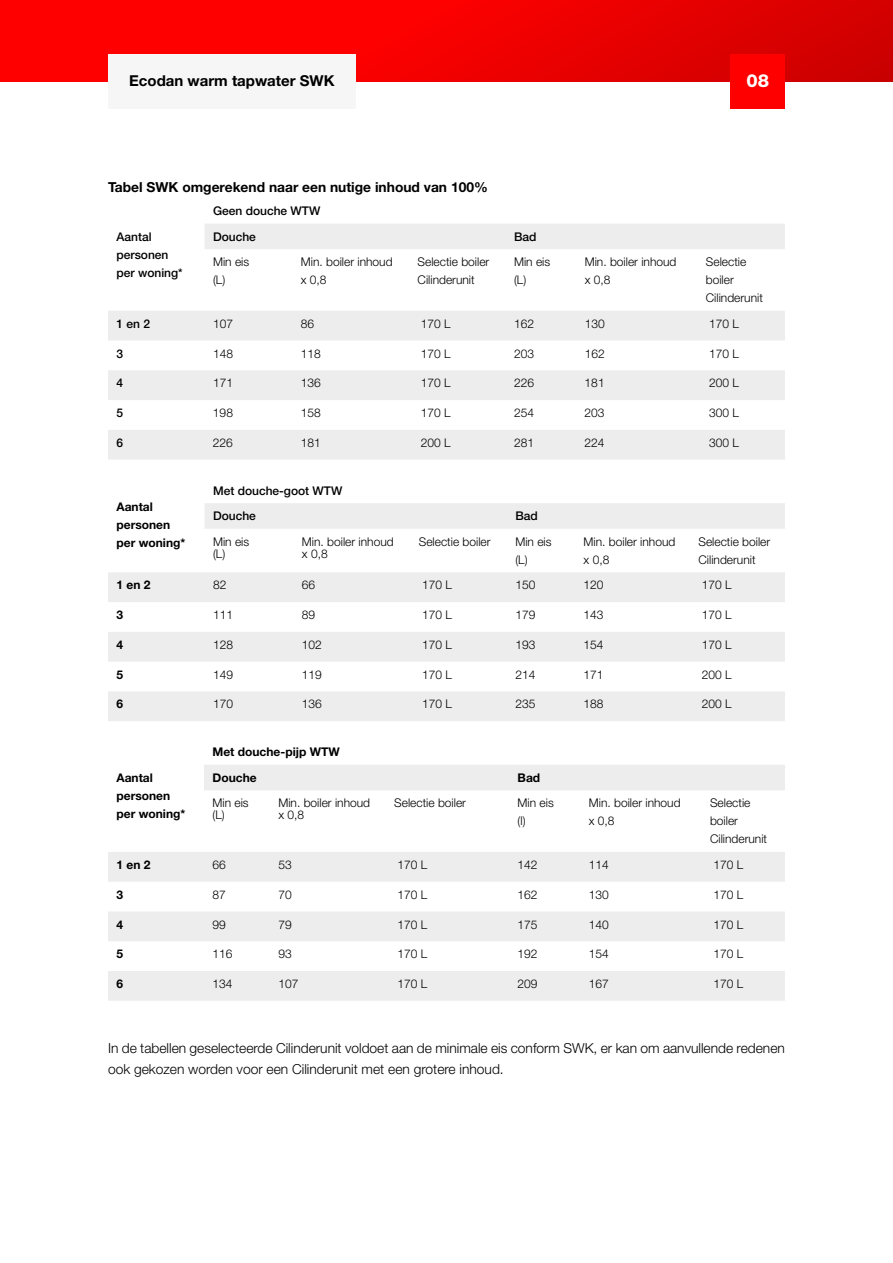
<style>
.page{position:relative;width:893px;height:1263px;background:#fff}
.page>*{position:absolute;margin:0;border:0;box-sizing:border-box;transform-origin:0 0}
.t1{font:800 18px "Helvetica Neue LT Std";color:#fff}
.t2{font:700 15px "Helvetica Neue LT Std";color:#000}
.t3{font:300 13.8px/21px "Helvetica Neue LT Std";color:#000}
.t4{font:700 13.8px "Helvetica Neue LT Std";color:#000}
.t5{font:300 12px/18px "Helvetica Neue LT Std";color:#000}
.t6{font:700 12px/18px "Helvetica Neue LT Std";color:#000}
.t7{font:500 12px/18px "Helvetica Neue LT Std";color:#000}
</style>
<div class="page">
<div style="left:0;top:0;width:893px;height:81px;background:linear-gradient(to right,#f00,#d70000)"></div>
<div style="left:731px;top:54px;width:54px;height:54px;background:#f00"></div>
<div style="left:108px;top:54px;width:248px;height:54px;background:#f6f6f6"></div>
<svg style="left:108px;top:224px;width:677px;height:236px"></svg>
<svg style="left:108px;top:503px;width:677px;height:218px;fill:#f1f1f1"></svg>
<svg style="left:108px;top:765px;width:677px;height:236px"></svg>
<p class="t2" style="left:129px;top:72px;width:207px">Ecodan warm tapwater SWK</p>
<h1 class="t1" style="left:747px;top:70px;width:24px">08</h1>
<p class="t4" style="left:108px;top:179px;width:381px">Tabel SWK omgerekend naar een nutige inhoud van 100%</p>
<p class="t7" style="left:117px;top:227px;width:68px">Aantal personen per woning*</p>
<p class="t7" style="left:213px;top:198px;width:109px;line-height:25.5px">Geen douche WTW<br>Douche</p>
<p class="t7" style="left:514px;top:227px;width:24px">Bad</p>
<p class="t5" style="left:213px;top:253px;width:38px">Min eis (L)</p>
<p class="t5" style="left:301px;top:253px;width:93px">Min. boiler inhoud x 0,8</p>
<p class="t5" style="left:418px;top:253px;width:73px">Selectie boiler<br>Cilinderunit</p>
<p class="t5" style="left:514px;top:253px;width:38px">Min eis (L)</p>
<p class="t5" style="left:585px;top:253px;width:93px">Min. boiler inhoud x 0,8</p>
<p class="t5" style="left:706px;top:253px;width:59px">Selectie boiler<br>Cilinderunit</p>
<p class="t7" style="left:116px;top:314px;width:35px">1 en 2</p>
<p class="t5" style="left:213px;top:314px;width:22px">107</p>
<p class="t5" style="left:301px;top:314px;width:15px">86</p>
<p class="t5" style="left:421px;top:314px;width:31px">170 L</p>
<p class="t5" style="left:514px;top:314px;width:22px">162</p>
<p class="t5" style="left:585px;top:314px;width:22px">130</p>
<p class="t5" style="left:709px;top:314px;width:31px">170 L</p>
<p class="t7" style="left:116px;top:344px;width:8px">3</p>
<p class="t5" style="left:213px;top:344px;width:22px">148</p>
<p class="t5" style="left:301px;top:344px;width:22px">118</p>
<p class="t5" style="left:421px;top:344px;width:31px">170 L</p>
<p class="t5" style="left:514px;top:344px;width:22px">203</p>
<p class="t5" style="left:585px;top:344px;width:22px">162</p>
<p class="t5" style="left:709px;top:344px;width:31px">170 L</p>
<p class="t7" style="left:116px;top:374px;width:8px">4</p>
<p class="t5" style="left:213px;top:374px;width:22px">171</p>
<p class="t5" style="left:301px;top:374px;width:22px">136</p>
<p class="t5" style="left:421px;top:374px;width:31px">170 L</p>
<p class="t5" style="left:514px;top:374px;width:22px">226</p>
<p class="t5" style="left:585px;top:374px;width:22px">181</p>
<p class="t5" style="left:709px;top:374px;width:31px">200 L</p>
<p class="t7" style="left:116px;top:404px;width:8px">5</p>
<p class="t5" style="left:213px;top:404px;width:22px">198</p>
<p class="t5" style="left:301px;top:404px;width:22px">158</p>
<p class="t5" style="left:421px;top:404px;width:31px">170 L</p>
<p class="t5" style="left:514px;top:404px;width:22px">254</p>
<p class="t5" style="left:585px;top:404px;width:22px">203</p>
<p class="t5" style="left:709px;top:404px;width:31px">300 L</p>
<p class="t7" style="left:116px;top:433px;width:8px">6</p>
<p class="t5" style="left:213px;top:433px;width:22px">226</p>
<p class="t5" style="left:301px;top:433px;width:22px">181</p>
<p class="t5" style="left:421px;top:433px;width:31px">200 L</p>
<p class="t5" style="left:514px;top:433px;width:22px">281</p>
<p class="t5" style="left:585px;top:433px;width:22px">224</p>
<p class="t5" style="left:709px;top:433px;width:31px">300 L</p>
<p class="t6" style="left:117px;top:498px;width:70px">Aantal personen per woning*</p>
<p class="t7" style="left:213px;top:477px;width:131px;line-height:25.5px">Met douche-goot WTW<br>Douche</p>
<p class="t7" style="left:515px;top:507px;width:24px">Bad</p>
<p class="t5" style="left:213px;top:535px;width:38px;line-height:12px">Min eis (L)</p>
<p class="t5" style="left:302px;top:535px;width:93px;line-height:12px">Min. boiler inhoud x 0,8</p>
<p class="t5" style="left:419px;top:532px;width:73px">Selectie boiler</p>
<p class="t5" style="left:515px;top:532px;width:38px">Min eis (L)</p>
<p class="t5" style="left:584px;top:532px;width:93px">Min. boiler inhoud x 0,8</p>
<p class="t5" style="left:698px;top:532px;width:73px">Selectie boiler<br>Cilinderunit</p>
<p class="t6" style="left:117px;top:576px;width:36px">1 en 2</p>
<p class="t5" style="left:213px;top:576px;width:15px">82</p>
<p class="t5" style="left:302px;top:576px;width:15px">66</p>
<p class="t5" style="left:422px;top:576px;width:31px">170 L</p>
<p class="t5" style="left:515px;top:576px;width:22px">150</p>
<p class="t5" style="left:584px;top:576px;width:22px">120</p>
<p class="t5" style="left:702px;top:576px;width:31px">170 L</p>
<p class="t6" style="left:117px;top:606px;width:8px">3</p>
<p class="t5" style="left:213px;top:606px;width:22px">111</p>
<p class="t5" style="left:302px;top:606px;width:15px">89</p>
<p class="t5" style="left:422px;top:606px;width:31px">170 L</p>
<p class="t5" style="left:515px;top:606px;width:22px">179</p>
<p class="t5" style="left:584px;top:606px;width:22px">143</p>
<p class="t5" style="left:702px;top:606px;width:31px">170 L</p>
<p class="t6" style="left:117px;top:635px;width:8px">4</p>
<p class="t5" style="left:213px;top:635px;width:22px">128</p>
<p class="t5" style="left:302px;top:635px;width:22px">102</p>
<p class="t5" style="left:422px;top:635px;width:31px">170 L</p>
<p class="t5" style="left:515px;top:635px;width:22px">193</p>
<p class="t5" style="left:584px;top:635px;width:22px">154</p>
<p class="t5" style="left:702px;top:635px;width:31px">170 L</p>
<p class="t6" style="left:117px;top:665px;width:8px">5</p>
<p class="t5" style="left:213px;top:665px;width:22px">149</p>
<p class="t5" style="left:302px;top:665px;width:22px">119</p>
<p class="t5" style="left:422px;top:665px;width:31px">170 L</p>
<p class="t5" style="left:515px;top:665px;width:22px">214</p>
<p class="t5" style="left:584px;top:665px;width:22px">171</p>
<p class="t5" style="left:702px;top:665px;width:31px">200 L</p>
<p class="t6" style="left:117px;top:695px;width:8px">6</p>
<p class="t5" style="left:213px;top:695px;width:22px">170</p>
<p class="t5" style="left:302px;top:695px;width:22px">136</p>
<p class="t5" style="left:422px;top:695px;width:31px">170 L</p>
<p class="t5" style="left:515px;top:695px;width:22px">235</p>
<p class="t5" style="left:584px;top:695px;width:22px">188</p>
<p class="t5" style="left:702px;top:695px;width:31px">200 L</p>
<p class="t6" style="left:117px;top:768px;width:70px">Aantal personen per woning*</p>
<p class="t6" style="left:212px;top:739px;width:129px;line-height:25.5px">Met douche-pijp WTW<br>Douche</p>
<p class="t6" style="left:518px;top:768px;width:24px">Bad</p>
<p class="t5" style="left:212px;top:797px;width:38px;line-height:12px">Min eis (L)</p>
<p class="t5" style="left:278px;top:797px;width:93px;line-height:12px">Min. boiler inhoud x 0,8</p>
<p class="t5" style="left:394px;top:794px;width:73px">Selectie boiler</p>
<p class="t5" style="left:518px;top:794px;width:38px">Min eis (l)</p>
<p class="t5" style="left:589px;top:794px;width:93px">Min. boiler inhoud x 0,8</p>
<p class="t5" style="left:710px;top:794px;width:59px">Selectie boiler<br>Cilinderunit</p>
<p class="t6" style="left:117px;top:855px;width:36px">1 en 2</p>
<p class="t5" style="left:212px;top:855px;width:15px">66</p>
<p class="t5" style="left:278px;top:855px;width:15px">53</p>
<p class="t5" style="left:398px;top:855px;width:31px">170 L</p>
<p class="t5" style="left:518px;top:855px;width:22px">142</p>
<p class="t5" style="left:589px;top:855px;width:22px">114</p>
<p class="t5" style="left:713px;top:855px;width:31px">170 L</p>
<p class="t6" style="left:117px;top:885px;width:8px">3</p>
<p class="t5" style="left:212px;top:885px;width:15px">87</p>
<p class="t5" style="left:278px;top:885px;width:15px">70</p>
<p class="t5" style="left:398px;top:885px;width:31px">170 L</p>
<p class="t5" style="left:518px;top:885px;width:22px">162</p>
<p class="t5" style="left:589px;top:885px;width:22px">130</p>
<p class="t5" style="left:713px;top:885px;width:31px">170 L</p>
<p class="t6" style="left:117px;top:915px;width:8px">4</p>
<p class="t5" style="left:212px;top:915px;width:15px">99</p>
<p class="t5" style="left:278px;top:915px;width:15px">79</p>
<p class="t5" style="left:398px;top:915px;width:31px">170 L</p>
<p class="t5" style="left:518px;top:915px;width:22px">175</p>
<p class="t5" style="left:589px;top:915px;width:22px">140</p>
<p class="t5" style="left:713px;top:915px;width:31px">170 L</p>
<p class="t6" style="left:117px;top:945px;width:8px">5</p>
<p class="t5" style="left:212px;top:945px;width:22px">116</p>
<p class="t5" style="left:278px;top:945px;width:15px">93</p>
<p class="t5" style="left:398px;top:945px;width:31px">170 L</p>
<p class="t5" style="left:518px;top:945px;width:22px">192</p>
<p class="t5" style="left:589px;top:945px;width:22px">154</p>
<p class="t5" style="left:713px;top:945px;width:31px">170 L</p>
<p class="t6" style="left:117px;top:974px;width:8px">6</p>
<p class="t5" style="left:212px;top:974px;width:22px">134</p>
<p class="t5" style="left:278px;top:974px;width:22px">107</p>
<p class="t5" style="left:398px;top:974px;width:31px">170 L</p>
<p class="t5" style="left:518px;top:974px;width:22px">209</p>
<p class="t5" style="left:589px;top:974px;width:22px">167</p>
<p class="t5" style="left:713px;top:974px;width:31px">170 L</p>
<p class="t3" style="left:108px;top:1037px;width:678px">In de tabellen geselecteerde Cilinderunit voldoet aan de minimale eis conform SWK, er kan om aanvullende redenen ook gekozen worden voor een Cilinderunit met een grotere inhoud.</p>
</div>
